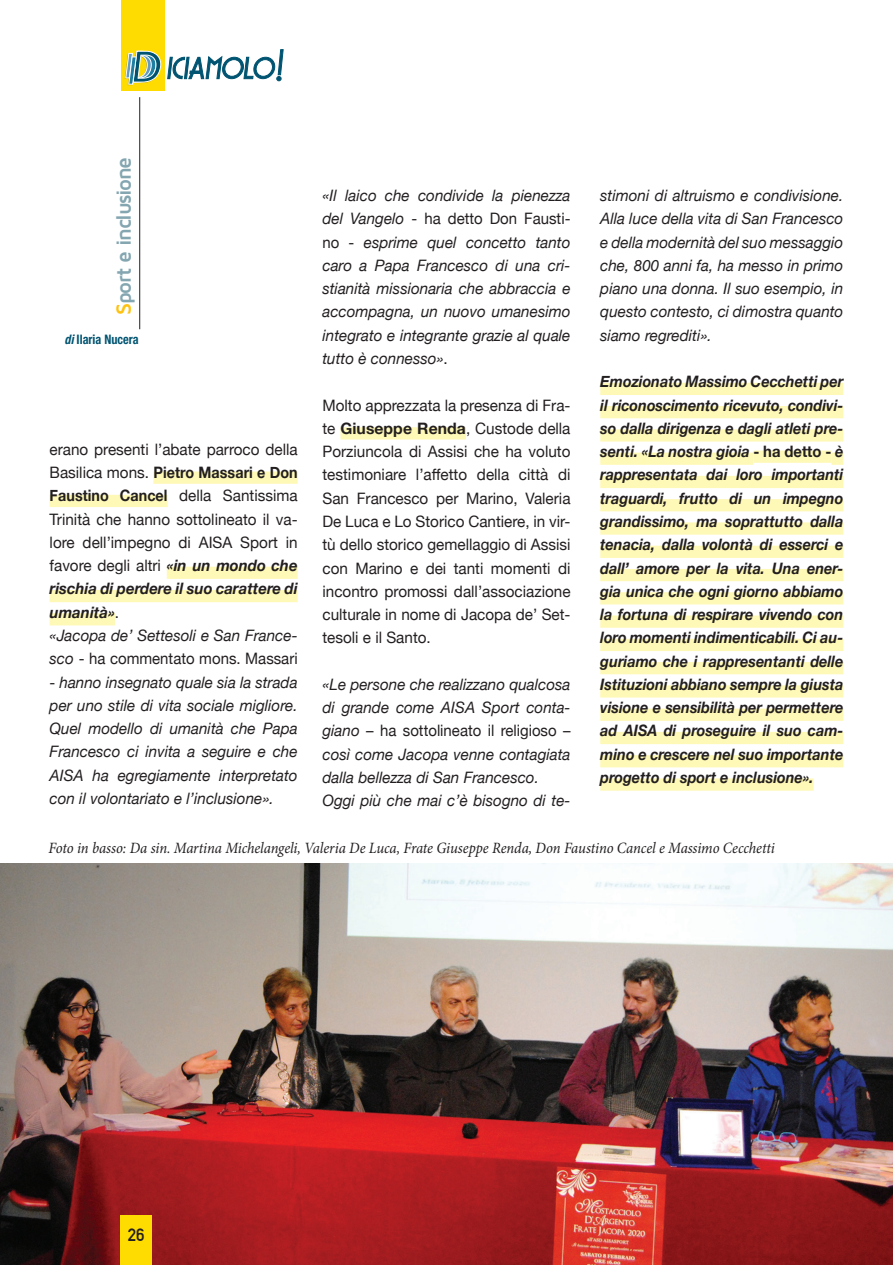
<style>
.page{position:relative;width:893px;height:1265px;background:#fff}
.page>*{position:absolute;margin:0;border:0;box-sizing:border-box;transform-origin:0 0}
.t1{font:700 21px "Maven Pro";letter-spacing:-.065em;color:#84a6b1}
.t2{font:700 17.5px "DIN Alternate";color:#231f20}
.t3{font:italic 15.75px/23.3px "Helvetica Neue";color:#231f20;text-align:justify}
.t4{font:15.75px/23.3px "Helvetica Neue";color:#231f20;text-align:justify}
.t5{font:italic 700 15.75px/23.3px "Helvetica Neue";color:#231f20;text-align:justify;scale:.92 1}
.t6{font:italic 15.75px "Minion Pro";letter-spacing:-.01em;color:#231f20;scale:.93 1}
.t7{font:700 condensed 13.12px "Helvetica Neue";color:#005471;scale:.93 1}
.s1{color:#fec210}
.s2{font-style:italic}
.s3{font-weight:700}
.s4{font-weight:700;font-style:italic}
.s5{font-style:normal}
</style>
<div class="page">
<div style="left:121px;top:0;width:43px;height:90px;background:#ffdc01"></div>
<svg style="left:125px;top:49px;width:159px;height:36px"></svg>
<hr style="left:139px;top:97px;width:1px;height:232px;background:#231f20">
<div style="left:340px;top:427px;width:126px;height:13px;background:#fff9b8"></div>
<div style="left:153px;top:472px;width:145px;height:12px;background:#fff9b8"></div>
<div style="left:50px;top:495px;width:118px;height:12px;background:#fff9b8"></div>
<div style="left:167px;top:567px;width:131px;height:12px;background:#fff9b8"></div>
<div style="left:50px;top:590px;width:248px;height:12px;background:#fff9b8"></div>
<div style="left:50px;top:613px;width:65px;height:12px;background:#fff9b8"></div>
<div style="left:600px;top:383px;width:243px;height:12px;background:#fff9b8"></div>
<div style="left:600px;top:406px;width:243px;height:12px;background:#fff9b8"></div>
<div style="left:600px;top:429px;width:243px;height:13px;background:#fff9b8"></div>
<div style="left:600px;top:453px;width:153px;height:12px;background:#fff9b8"></div>
<div style="left:753px;top:451px;width:78px;height:12px;background:#fff9b8"></div>
<div style="left:831px;top:453px;width:12px;height:12px;background:#fff9b8"></div>
<div style="left:600px;top:476px;width:243px;height:12px;background:#fff9b8"></div>
<div style="left:600px;top:499px;width:243px;height:12px;background:#fff9b8"></div>
<div style="left:600px;top:522px;width:243px;height:13px;background:#fff9b8"></div>
<div style="left:600px;top:546px;width:243px;height:12px;background:#fff9b8"></div>
<div style="left:600px;top:569px;width:243px;height:12px;background:#fff9b8"></div>
<div style="left:600px;top:592px;width:243px;height:12px;background:#fff9b8"></div>
<div style="left:600px;top:615px;width:243px;height:13px;background:#fff9b8"></div>
<div style="left:600px;top:639px;width:243px;height:12px;background:#fff9b8"></div>
<div style="left:600px;top:662px;width:243px;height:12px;background:#fff9b8"></div>
<div style="left:600px;top:685px;width:243px;height:13px;background:#fff9b8"></div>
<div style="left:600px;top:709px;width:243px;height:12px;background:#fff9b8"></div>
<div style="left:600px;top:732px;width:243px;height:12px;background:#fff9b8"></div>
<div style="left:600px;top:755px;width:243px;height:12px;background:#fff9b8"></div>
<div style="left:600px;top:778px;width:214px;height:13px;background:#fff9b8"></div>
<img style="left:0;top:863px;width:893px;height:402px">
<div style="left:120px;top:1215px;width:31px;height:50px;background:#ffdc01"></div>
<h1 class="t1" style="left:113px;top:315px;width:160px;rotate:-90deg"><span class="s1">S</span>port e inclusione</h1>
<p class="t7" style="left:65px;top:331px;width:81px"><span class="s2">di</span> Ilaria Nucera</p>
<p class="t4" style="left:50px;top:438px;width:250px;text-align:left">erano presenti l’abate parroco della Basilica mons. <span class="s3">Pietro Massari e Don Faustino Cancel</span> della Santissima Trinità che hanno sottolineato il va&shy;lore dell’impegno di AISA Sport in favore degli altri <span class="s4">«in un mondo che rischia di perdere il suo carattere di umanità»</span>.<br><span class="s2">«Jacopa de’ Settesoli e San France&shy;sco</span> - ha commentato mons. Massari</p>
<p class="t3" style="left:50px;top:671px;width:250px"><span class="s5">-</span> hanno insegnato quale sia la strada per uno stile di vita sociale migliore.<br>Quel modello di umanità che Papa Francesco ci invita a seguire e che AISA ha egregiamente interpretato con il volontariato e l’inclusione».</p>
<p class="t3" style="left:322px;top:185px;width:250px">«Il laico che condivide la pienezza del Vangelo <span class="s5">- ha detto Don Fausti&shy;no -</span> esprime quel concetto tanto caro a Papa Francesco di una cri&shy;stianità missionaria che abbraccia e accompagna, un nuovo umanesimo integrato e integrante grazie al quale tutto è connesso»<span class="s5">.</span></p>
<p class="t4" style="left:322px;top:394px;width:250px">Molto apprezzata la presenza di Fra&shy;te <span class="s3">Giuseppe Renda</span>, Custode della Porziuncola di Assisi che ha voluto testimoniare l’affetto della città di San Francesco per Marino, Valeria De Luca e Lo Storico Cantiere, in vir&shy;tù dello storico gemellaggio di Assisi con Marino e dei tanti momenti di incontro promossi dall’associazione culturale in nome di Jacopa de’ Set&shy;tesoli e il Santo.</p>
<p class="t3" style="left:322px;top:674px;width:250px;text-align:left">«Le persone che realizzano qualcosa di grande come AISA Sport conta&shy;giano <span class="s5">– ha sottolineato il religioso – </span>così come Jacopa venne contagiata dalla bellezza di San Francesco.<br>Oggi più che mai c’è bisogno di te-</p>
<p class="t3" style="left:600px;top:185px;width:245px">stimoni di altruismo e condivisione.<br>Alla luce della vita di San Francesco e della modernità del suo messaggio che, 800 anni fa, ha messo in primo piano una donna. Il suo esempio, in questo contesto, ci dimostra quanto siamo regrediti».</p>
<p class="t5" style="left:600px;top:370px;width:266px">Emozionato Massimo Cecchetti per il riconoscimento ricevuto, condivi&shy;so dalla dirigenza e dagli atleti pre&shy;senti. «La nostra gioia <span class="s5">- ha detto -</span> è rappresentata dai loro importanti traguardi, frutto di un impegno grandissimo, ma soprattutto dalla tenacia, dalla volontà di esserci e dall’ amore per la vita. Una ener&shy;gia unica che ogni giorno abbiamo la fortuna di respirare vivendo con loro momenti indimenticabili. Ci au&shy;guriamo che i rappresentanti delle Istituzioni abbiano sempre la giusta visione e sensibilità per permettere ad AISA di proseguire il suo cam&shy;mino e crescere nel suo importante progetto di sport e inclusione».</p>
<p class="t6" style="left:49px;top:837px;width:782px">Foto in basso: Da sin. Martina Michelangeli, Valeria De Luca, Frate Giuseppe Renda, Don Faustino Cancel e Massimo Cecchetti</p>
<p class="t2" style="left:128px;top:1222px;width:18px">26</p>
</div>
